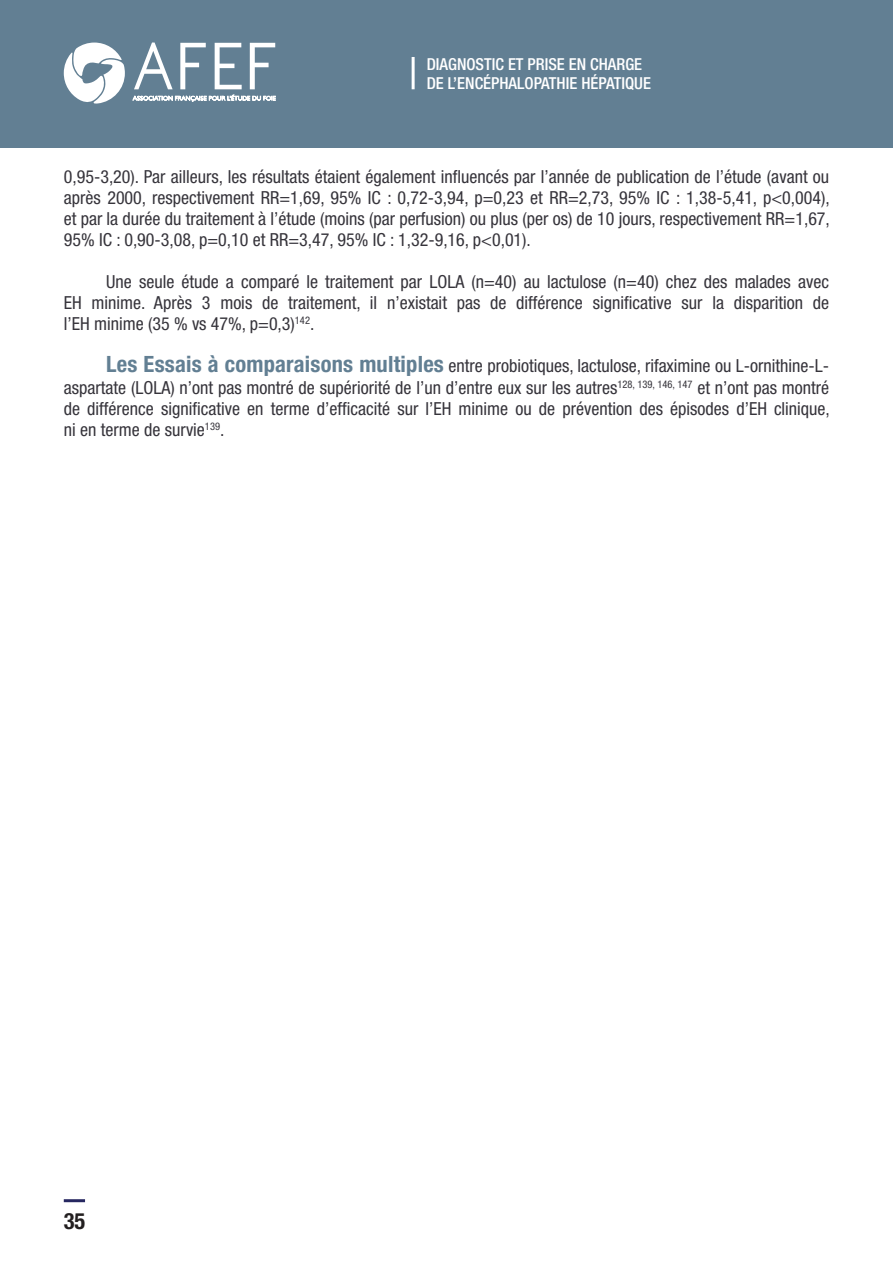
<style>
.page{position:relative;width:893px;height:1263px;background:#fff}
.page>*{position:absolute;margin:0;border:0;box-sizing:border-box;transform-origin:0 0}
.t1{font:700 condensed 22.5px "Helvetica Neue";color:#231f20}
.t2{font:condensed 18px/21px "Helvetica Neue";color:#36343b;text-align:justify}
.t3{font:500 condensed 16.5px/19.8px "Helvetica Neue";color:#fff}
.s1{font-weight:700;font-size:22.5px;color:#627f93}
</style>
<div class="page">
<hr style="left:64px;top:1199px;width:21px;height:3px;background:#262760">
<div style="left:0;top:0;width:893px;height:148px;background:#627f93"></div>
<svg style="left:180px;top:43px;width:26px;height:46px"></svg>
<svg style="left:250px;top:43px;width:25px;height:46px"></svg>
<svg style="left:215px;top:43px;width:27px;height:46px"></svg>
<svg style="left:134px;top:43px;width:39px;height:46px"></svg>
<svg style="left:64px;top:43px;width:61px;height:61px"></svg>
<svg style="left:133px;top:95px;width:143px;height:6px"></svg>
<hr style="left:412px;top:57px;width:3px;height:32px;background:#fff">
<p class="t3" style="left:427px;top:54px;width:226px">DIAGNOSTIC ET PRISE EN CHARGE<br>DE L’ENCÉPHALOPATHIE HÉPATIQUE</p>
<p class="t2" style="left:64px;top:166px;width:768px">0,95-3,20). Par ailleurs, les résultats étaient également influencés par l’année de publication de l’étude (avant ou après 2000, respectivement RR=1,69, 95% IC : 0,72-3,94, p=0,23 et RR=2,73, 95% IC : 1,38-5,41, p&lt;0,004), et par la durée du traitement à l’étude (moins (par perfusion) ou plus (per os) de 10 jours, respectivement RR=1,67, 95% IC : 0,90-3,08, p=0,10 et RR=3,47, 95% IC : 1,32-9,16, p&lt;0,01).</p>
<p class="t2" style="left:64px;top:271px;width:767px;text-indent:43px">Une seule étude a comparé le traitement par LOLA (n=40) au lactulose (n=40) chez des malades avec EH minime. Après 3 mois de traitement, il n’existait pas de différence significative sur la disparition de l’EH minime (35 % vs 47%, p=0,3)<sup>142</sup>.</p>
<p class="t2" style="left:64px;top:355px;width:768px;text-indent:43px"><span class="s1">Les Essais à comparaisons multiples</span> entre probiotiques, lactulose, rifaximine ou L-ornithine-L&shy;aspartate (LOLA) n’ont pas montré de supériorité de l’un d’entre eux sur les autres<sup>128,</sup> <sup>139,</sup> <sup>146,</sup> <sup>147</sup> et n’ont pas montré de différence significative en terme d’efficacité sur l’EH minime ou de prévention des épisodes d’EH clinique, ni en terme de survie<sup>139</sup>.</p>
<p class="t1" style="left:64px;top:1207px;width:23px">35</p>
</div>
